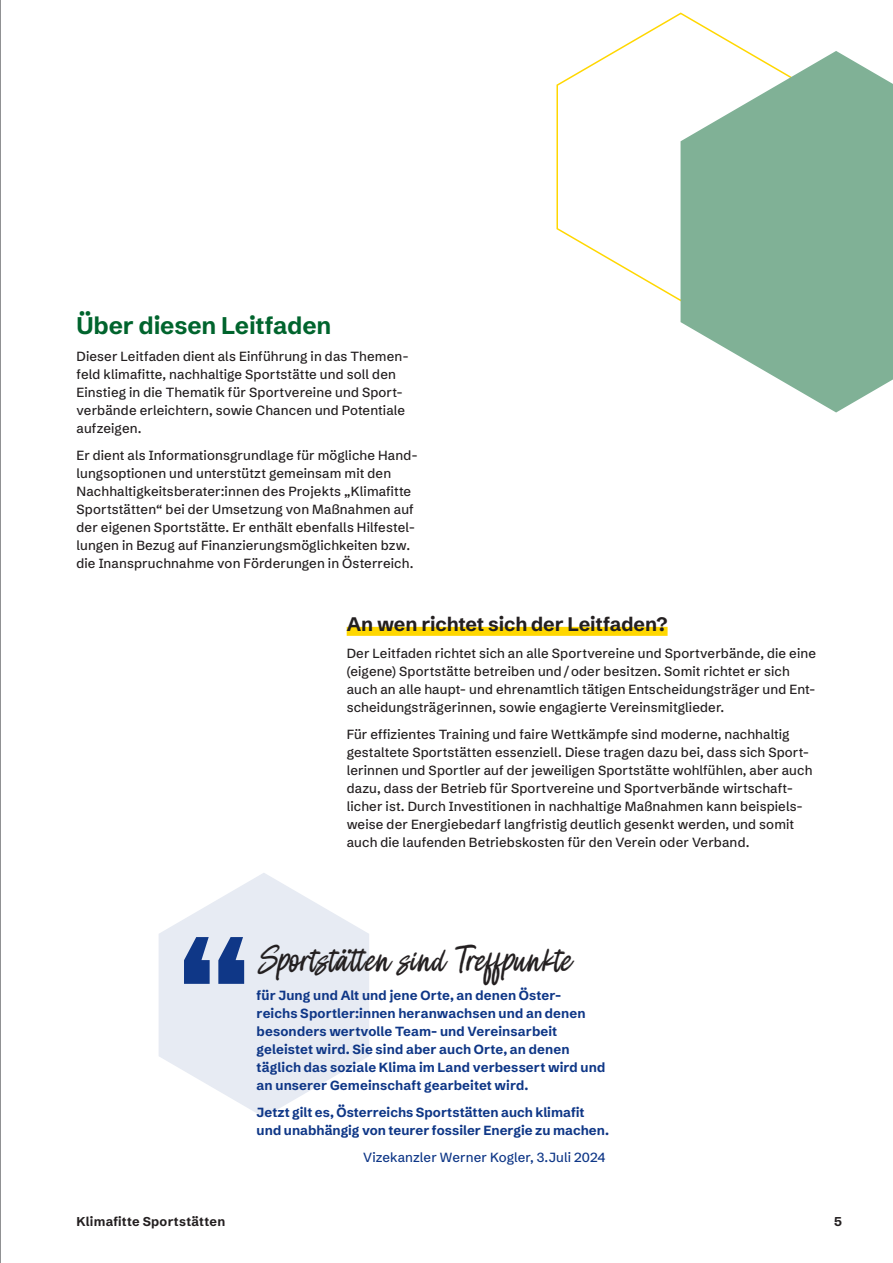
<style>
.page{position:relative;width:893px;height:1263px;background:#fff}
.page>*{position:absolute;margin:0;border:0;box-sizing:border-box;transform-origin:0 0}
.t1{font:42px "Holywings Slant";letter-spacing:.01em;color:#231f20}
.t2{font:700 24px "Schibsted Grotesk";letter-spacing:-.005em;color:#00642d}
.t3{font:700 19.5px "Schibsted Grotesk";letter-spacing:-.005em;color:#231f20}
.t4{font:500 13.2px/18px "Schibsted Grotesk";letter-spacing:.01em;color:#231f20}
.t5{font:700 13.2px/18px "Schibsted Grotesk";letter-spacing:.005em;color:#0f3787}
.t6{font:500 13.2px "Schibsted Grotesk";letter-spacing:.005em;color:#0f3787}
.t7{font:700 12.75px "Schibsted Grotesk";letter-spacing:.02em;color:#231f20}
</style>
<div class="page">
<svg style="left:556px;top:12px;width:191px;height:289px"></svg>
<svg style="left:680px;top:51px;width:213px;height:361px;fill:#80b196"></svg>
<svg style="left:159px;top:873px;width:210px;height:244px;fill:#e7ebf3"></svg>
<svg style="left:184px;top:937px;width:60px;height:47px;background:#5571aa"></svg>
<div style="left:347px;top:627px;width:321px;height:9px;background:#ffd700"></div>
<hr style="left:0;top:0;width:1px;height:1263px;background:#6c6d70">
<h2 class="t2" style="left:77px;top:306px;width:256px">Über diesen Leitfaden</h2>
<p class="t4" style="left:77px;top:346px;width:334px">Dieser Leitfaden dient als Einführung in das Themen&shy;feld klimafitte, nachhaltige Sportstätte und soll den Einstieg in die Thematik für Sportvereine und Sport&shy;verbände erleichtern, sowie Chancen und Potentiale aufzeigen.</p>
<p class="t4" style="left:77px;top:445px;width:343px">Er dient als Informationsgrundlage für mögliche Hand&shy;lungsoptionen und unterstützt gemeinsam mit den Nachhaltigkeitsberater:innen des Projekts „Klimafitte Sportstätten“ bei der Umsetzung von Maßnahmen auf der eigenen Sportstätte. Er enthält ebenfalls Hilfestel&shy;lungen in Bezug auf Finanzierungsmöglichkeiten bzw. die Inanspruchnahme von Förderungen in Österreich.</p>
<h3 class="t3" style="left:347px;top:608px;width:322px">An wen richtet sich der Leitfaden?</h3>
<p class="t4" style="left:347px;top:643px;width:471px">Der Leitfaden richtet sich an alle Sportvereine und Sportverbände, die eine (eigene) Sportstätte betreiben und/oder besitzen. Somit richtet er sich auch an alle haupt- und ehrenamtlich tätigen Entscheidungsträger und Ent&shy;scheidungsträgerinnen, sowie engagierte Vereinsmitglieder.</p>
<p class="t4" style="left:347px;top:724px;width:467px">Für effizientes Training und faire Wettkämpfe sind moderne, nachhaltig gestaltete Sportstätten essenziell. Diese tragen dazu bei, dass sich Sport&shy;lerinnen und Sportler auf der jeweiligen Sportstätte wohlfühlen, aber auch dazu, dass der Betrieb für Sportvereine und Sportverbände wirtschaft&shy;licher ist. Durch Investitionen in nachhaltige Maßnahmen kann beispiels&shy;weise der Energiebedarf langfristig deutlich gesenkt werden, und somit auch die laufenden Betriebskosten für den Verein oder Verband.</p>
<h1 class="t1" style="left:257px;top:935px;width:315px">Sportstätten sind -Treffpunkte</h1>
<p class="t5" style="left:257px;top:985px;width:350px">für Jung und Alt und jene Orte, an denen Öster&shy;reichs Sportler:innen heranwachsen und an denen besonders wertvolle Team- und Vereinsarbeit geleistet wird. Sie sind aber auch Orte, an denen täglich das soziale Klima im Land verbessert wird und an unserer Gemeinschaft gearbeitet wird.</p>
<p class="t5" style="left:257px;top:1102px;width:354px">Jetzt gilt es, Österreichs Sportstätten auch klimafit und unabhängig von teurer fossiler Energie zu machen.</p>
<p class="t6" style="left:363px;top:1147px;width:244px">Vizekanzler Werner Kogler, 3.Juli 2024</p>
<p class="t7" style="left:77px;top:1211px;width:150px">Klimafitte Sportstätten</p>
<p class="t7" style="left:834px;top:1211px;width:9px">5</p>
</div>
